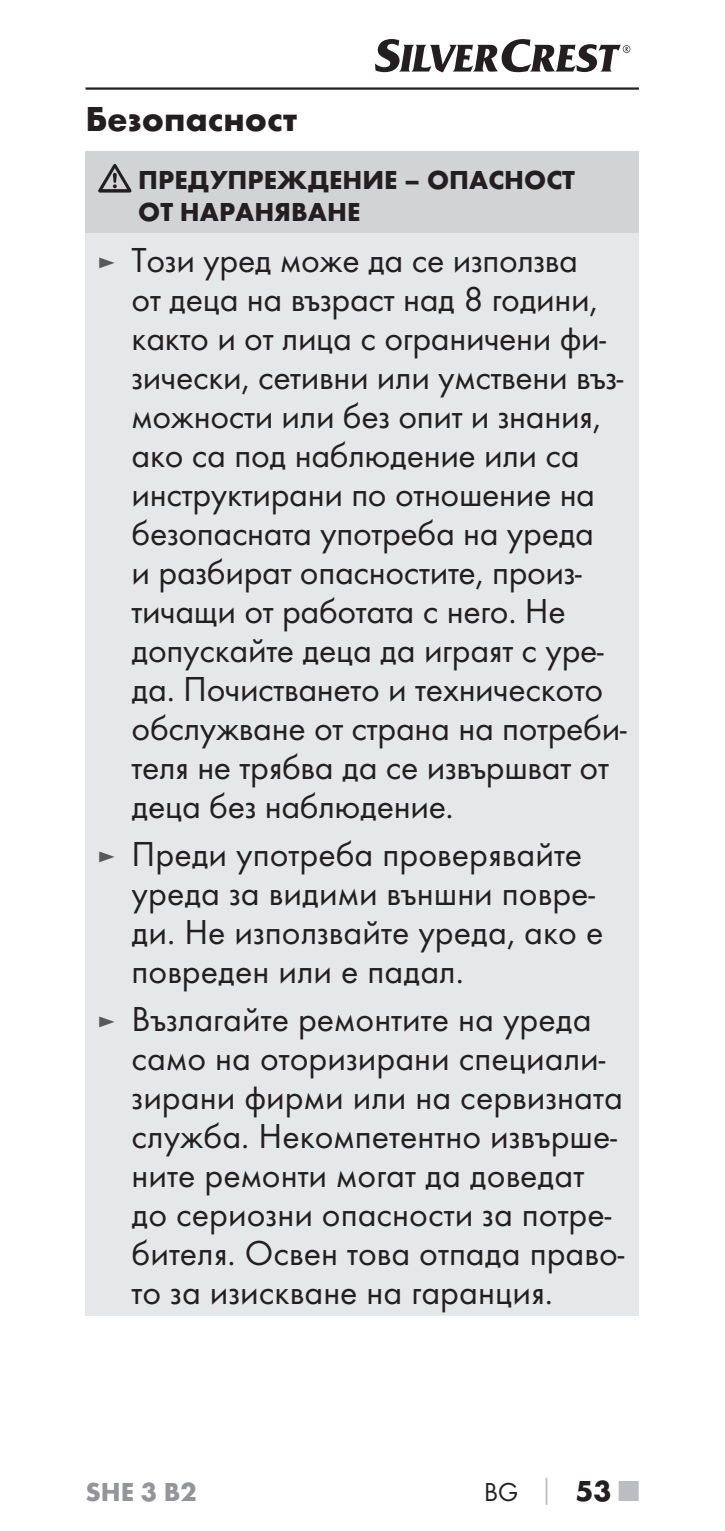
<style>
.page{position:relative;width:725px;height:1531px;background:#fff}
.page>*{position:absolute;margin:0;border:0;box-sizing:border-box;transform-origin:0 0}
.t1{font:36px/39px "Futura Boo";letter-spacing:-.01em;color:#231f20}
.t2{font:700 36px "Futura";color:#231f20}
.t3{font:700 27px/32.4px "Futura";color:#231f20}
.t4{font:700 27px "Futura";color:#939598}
.t5{font:27px "Futura Boo";color:#231f20}
.s1{font-size:27px;color:#58595b}
.s2{font-family:"Futura";font-weight:700;color:#bbbdc0}
.s3{font-family:"Futura";font-weight:700;font-size:30px}
.s4{font-family:"Futura";font-weight:700;font-size:30px;color:#bbbdc0}
</style>
<div class="page">
<hr style="left:85px;top:87px;width:553px;height:3px;background:#231f20">
<svg style="left:375px;top:39px;width:255px;height:33px"></svg>
<div style="left:85px;top:151px;width:553px;height:82px;background:#d1d3d4"></div>
<div style="left:85px;top:233px;width:553px;height:1082px;background:#e6e7e8"></div>
<svg style="left:98px;top:164px;width:33px;height:29px"></svg>
<p class="t2" style="left:85px;top:105px;width:213px">Безопасност</p>
<p class="t3" style="left:138px;top:166px;width:438px">ПРЕДУПРЕЖДЕНИЕ – ОПАСНОСТ<br>ОТ НАРАНЯВАНЕ</p>
<p class="t1" style="left:131px;top:243px;width:496px;text-indent:-34px"><span class="s1">►</span> Този уред може да се използва<br>от деца на възраст над 8 години, както и от лица с ограничени фи&shy;зически, сетивни или умствени въз&shy;можности или без опит и знания, ако са под наблюдение или са инструктирани по отношение на безопасната употреба на уреда<br>и разбират опасностите, произ&shy;тичащи от работата с него. Не допускайте деца да играят с уре&shy;да. Почистването и техническото обслужване от страна на потреби&shy;теля не трябва да се извършват от деца без наблюдение.</p>
<p class="t1" style="left:131px;top:836px;width:473px;text-indent:-34px"><span class="s1">►</span> Преди употреба проверявайте уреда за видими външни повре&shy;ди. Не използвайте уреда, ако е повреден или е падал.</p>
<p class="t1" style="left:131px;top:1001px;width:494px;text-indent:-34px"><span class="s1">►</span> Възлагайте ремонтите на уреда само на оторизирани специали&shy;зирани фирми или на сервизната служба. Некомпетентно извърше&shy;ните ремонти могат да доведат до сериозни опасности за потре&shy;бителя. Освен това отпада право&shy;то за изискване на гаранция.</p>
<p class="t4" style="left:85px;top:1481px;width:113px">SHE 3 B2</p>
<p class="t5" style="left:484px;top:1479px;width:156px">BG <span class="s2">│</span> <span class="s3">53</span> <span class="s4">■</span></p>
</div>
